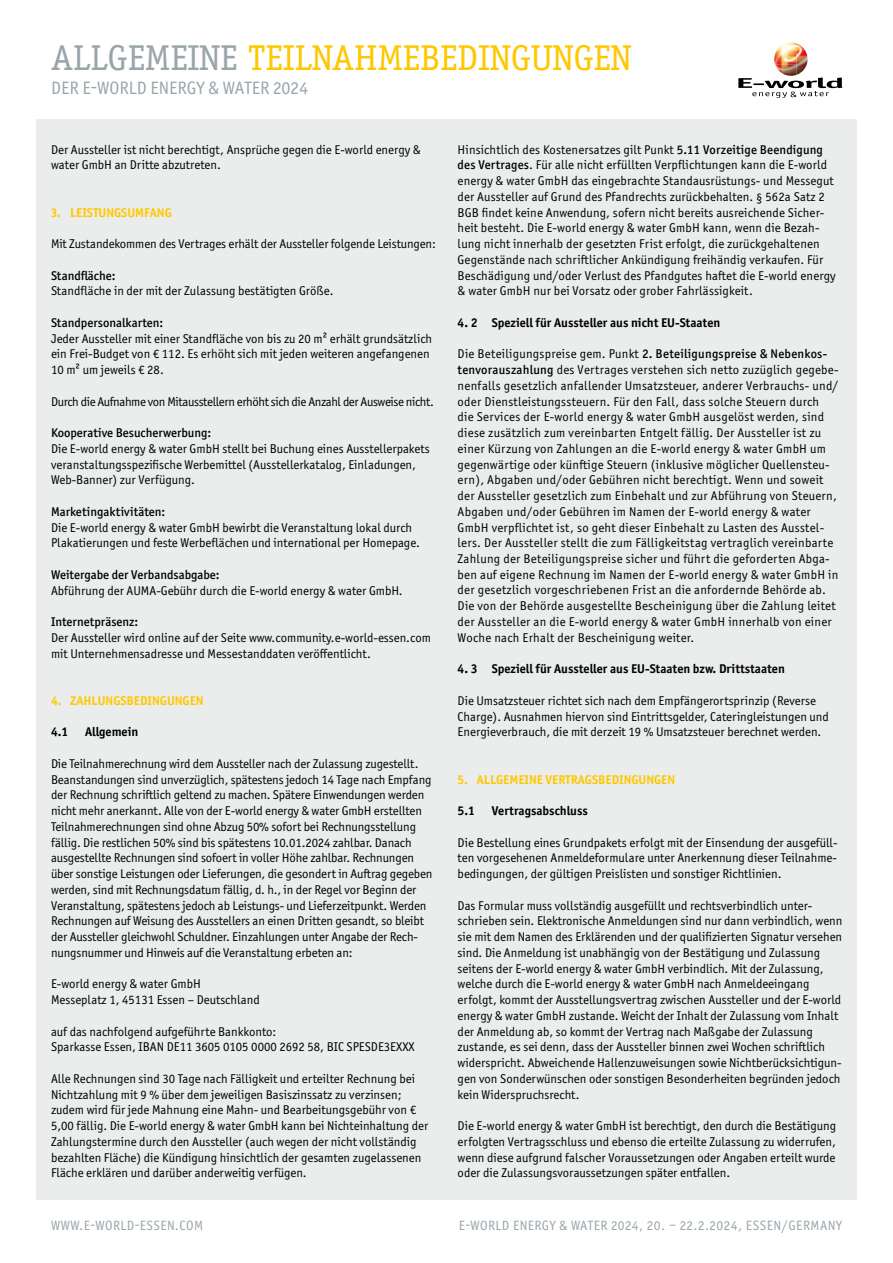
<style>
.page{position:relative;width:893px;height:1263px;background:#fff}
.page>*{position:absolute;margin:0;border:0;box-sizing:border-box;transform-origin:0 0}
.t1{font:36px "Officina Serif Std";color:#fec800}
.t2{font:18px "Officina Sans ITC Pro";color:#9aa5aa}
.t3{font:13.5px "Officina Sans ITC Pro";letter-spacing:.03em;color:#9aa5aa}
.t4{font:12.75px/15.8px "Officina Sans ITC Pro";color:#000}
.t5{font:12.75px/15.8px "Officina Sans ITC Pro";letter-spacing:.02em;color:#000}
.t6{font:700 12.75px "Officina Sans ITC Pro";color:#000}
.t7{font:500 12.75px "Officina Sans ITC Pro";color:#000}
.t8{font:700 12.75px "Officina Sans ITC Pro";color:#fec800}
.t9{font:12.75px "Officina Sans ITC Pro";letter-spacing:-.03em;color:#000}
.s1{color:#9aa5aa}
.s2{font-weight:500}
</style>
<div class="page">
<div style="left:36px;top:119px;width:821px;height:1080px;background:#ebeded"></div>
<img style="left:774px;top:43px;width:22px;height:22px">
<svg style="left:738px;top:65px;width:104px;height:33px"></svg>
<h1 class="t1" style="left:51px;top:37px;width:582px"><span class="s1">ALLGEMEINE</span> TEILNAHMEBEDINGUNGEN</h1>
<h2 class="t2" style="left:51px;top:78px;width:259px">DER E-WORLD ENERGY &amp; WATER 2024</h2>
<p class="t4" style="left:51px;top:141px;width:371px">Der Aussteller ist nicht berechtigt, Ansprüche gegen die E-world energy &amp; water GmbH an Dritte abzutreten.</p>
<p class="t8" style="left:51px;top:204px;width:122px">3. LEISTUNGSUMFANG</p>
<p class="t4" style="left:51px;top:236px;width:386px">Mit Zustandekommen des Vertrages erhält der Aussteller folgende Leistungen:</p>
<p class="t7" style="left:51px;top:268px;width:66px">Standfläche:</p>
<p class="t4" style="left:51px;top:283px;width:284px">Standfläche in der mit der Zulassung bestätigten Größe.</p>
<p class="t7" style="left:51px;top:315px;width:114px">Standpersonalkarten:</p>
<p class="t4" style="left:51px;top:330px;width:383px">Jeder Aussteller mit einer Standfläche von bis zu 20 m² erhält grundsätzlich ein Frei-Budget von € 112. Es erhöht sich mit jeden weiteren angefangenen<br>10 m² um jeweils € 28.</p>
<p class="t9" style="left:51px;top:394px;width:385px">Durch die Aufnahme von Mitausstellern erhöht sich die Anzahl der Ausweise nicht.</p>
<p class="t7" style="left:51px;top:425px;width:162px">Kooperative Besucherwerbung:</p>
<p class="t4" style="left:51px;top:441px;width:380px">Die E-world energy &amp; water GmbH stellt bei Buchung eines Ausstellerpakets veranstaltungsspezifische Werbemittel (Ausstellerkatalog, Einladungen,<br>Web-Banner) zur Verfügung.</p>
<p class="t7" style="left:51px;top:504px;width:116px">Marketingaktivitäten:</p>
<p class="t4" style="left:51px;top:519px;width:370px">Die E-world energy &amp; water GmbH bewirbt die Veranstaltung lokal durch<br>Plakatierungen und feste Werbeflächen und international per Homepage.</p>
<p class="t7" style="left:51px;top:567px;width:170px">Weitergabe der Verbandsabgabe:</p>
<p class="t4" style="left:51px;top:582px;width:353px">Abführung der AUMA-Gebühr durch die E-world energy &amp; water GmbH.</p>
<p class="t7" style="left:51px;top:614px;width:89px">Internetpräsenz:</p>
<p class="t4" style="left:51px;top:630px;width:382px">Der Aussteller wird online auf der Seite www.community.e-world-essen.com mit Unternehmensadresse und Messestanddaten veröffentlicht.</p>
<p class="t8" style="left:51px;top:693px;width:154px">4. ZAHLUNGSBEDINGUNGEN</p>
<p class="t6" style="left:51px;top:724px;width:19px">4.1</p>
<p class="t6" style="left:85px;top:724px;width:55px">Allgemein</p>
<p class="t4" style="left:51px;top:756px;width:383px">Die Teilnahmerechnung wird dem Aussteller nach der Zulassung zugestellt.<br>Beanstandungen sind unverzüglich, spätestens jedoch 14 Tage nach Empfang der Rechnung schriftlich geltend zu machen. Spätere Einwendungen werden nicht mehr anerkannt. Alle von der E-world energy &amp; water GmbH erstellten Teilnahmerechnungen sind ohne Abzug 50% sofort bei Rechnungsstellung fällig. Die restlichen 50% sind bis spätestens 10.01.2024 zahlbar. Danach ausgestellte Rechnungen sind sofoert in voller Höhe zahlbar. Rechnungen über sonstige Leistungen oder Lieferungen, die gesondert in Auftrag gegeben werden, sind mit Rechnungsdatum fällig, d. h., in der Regel vor Beginn der Veranstaltung, spätestens jedoch ab Leistungs- und Lieferzeitpunkt. Werden Rechnungen auf Weisung des Ausstellers an einen Dritten gesandt, so bleibt der Aussteller gleichwohl Schuldner. Einzahlungen unter Angabe der Rech&shy;nungsnummer und Hinweis auf die Veranstaltung erbeten an:</p>
<p class="t4" style="left:51px;top:976px;width:210px">E-world energy &amp; water GmbH<br>Messeplatz 1, 45131 Essen – Deutschland</p>
<p class="t4" style="left:51px;top:1023px;width:365px">auf das nachfolgend aufgeführte Bankkonto:<br>Sparkasse Essen, IBAN DE11 3605 0105 0000 2692 58, BIC SPESDE3EXXX</p>
<p class="t4" style="left:51px;top:1071px;width:379px">Alle Rechnungen sind 30 Tage nach Fälligkeit und erteilter Rechnung bei Nichtzahlung mit 9 % über dem jeweiligen Basiszinssatz zu verzinsen; zudem wird für jede Mahnung eine Mahn- und Bearbeitungsgebühr von € 5,00 fällig. Die E-world energy &amp; water GmbH kann bei Nichteinhaltung der Zahlungstermine durch den Aussteller (auch wegen der nicht vollständig bezahlten Fläche) die Kündigung hinsichtlich der gesamten zugelassenen Fläche erklären und darüber anderweitig verfügen.</p>
<p class="t4" style="left:458px;top:141px;width:380px">Hinsichtlich des Kostenersatzes gilt Punkt <span class="s2">5.11 Vorzeitige Beendigung des Vertrages</span>. Für alle nicht erfüllten Verpflichtungen kann die E-world energy &amp; water GmbH das eingebrachte Standausrüstungs- und Messegut der Aussteller auf Grund des Pfandrechts zurückbehalten. § 562a Satz 2<br>BGB findet keine Anwendung, sofern nicht bereits ausreichende Sicher&shy;heit besteht. Die E-world energy &amp; water GmbH kann, wenn die Bezah&shy;lung nicht innerhalb der gesetzten Frist erfolgt, die zurückgehaltenen Gegenstände nach schriftlicher Ankündigung freihändig verkaufen. Für Beschädigung und/oder Verlust des Pfandgutes haftet die E-world energy &amp; water GmbH nur bei Vorsatz oder grober Fahrlässigkeit.</p>
<p class="t6" style="left:458px;top:314px;width:264px">4. 2 Speziell für Aussteller aus nicht EU-Staaten</p>
<p class="t5" style="left:458px;top:346px;width:382px">Die Beteiligungspreise gem. Punkt <span class="s2">2. Beteiligungspreise &amp; Nebenkos&shy;tenvorauszahlung</span> des Vertrages verstehen sich netto zuzüglich gegebe&shy;nenfalls gesetzlich anfallender Umsatzsteuer, anderer Verbrauchs- und/ oder Dienstleistungssteuern. Für den Fall, dass solche Steuern durch<br>die Services der E-world energy &amp; water GmbH ausgelöst werden, sind diese zusätzlich zum vereinbarten Entgelt fällig. Der Aussteller ist zu einer Kürzung von Zahlungen an die E-world energy &amp; water GmbH um gegenwärtige oder künftige Steuern (inklusive möglicher Quellensteu&shy;ern), Abgaben und/oder Gebühren nicht berechtigt. Wenn und soweit der Aussteller gesetzlich zum Einbehalt und zur Abführung von Steuern, Abgaben und/oder Gebühren im Namen der E-world energy &amp; water GmbH verpflichtet ist, so geht dieser Einbehalt zu Lasten des Ausstel&shy;lers. Der Aussteller stellt die zum Fälligkeitstag vertraglich vereinbarte Zahlung der Beteiligungspreise sicher und führt die geforderten Abga&shy;ben auf eigene Rechnung im Namen der E-world energy &amp; water GmbH in der gesetzlich vorgeschriebenen Frist an die anfordernde Behörde ab.<br>Die von der Behörde ausgestellte Bescheinigung über die Zahlung leitet der Aussteller an die E-world energy &amp; water GmbH innerhalb von einer Woche nach Erhalt der Bescheinigung weiter.</p>
<p class="t6" style="left:458px;top:661px;width:329px">4. 3 Speziell für Aussteller aus EU-Staaten bzw. Drittstaaten</p>
<p class="t4" style="left:458px;top:692px;width:373px">Die Umsatzsteuer richtet sich nach dem Empfängerortsprinzip (Reverse<br>Charge). Ausnahmen hiervon sind Eintrittsgelder, Cateringleistungen und<br>Energieverbrauch, die mit derzeit 19 % Umsatzsteuer berechnet werden.</p>
<p class="t8" style="left:458px;top:771px;width:219px">5. ALLGEMEINE VERTRAGSBEDINGUNGEN</p>
<p class="t6" style="left:458px;top:803px;width:19px">5.1</p>
<p class="t6" style="left:492px;top:803px;width:98px">Vertragsabschluss</p>
<p class="t4" style="left:458px;top:834px;width:381px;text-align:justify">Die Bestellung eines Grundpakets erfolgt mit der Einsendung der ausgefüll&shy;ten vorgesehenen Anmeldeformulare unter Anerkennung dieser Teilnahme&shy;bedingungen, der gültigen Preislisten und sonstiger Richtlinien.</p>
<p class="t4" style="left:458px;top:897px;width:386px">Das Formular muss vollständig ausgefüllt und rechtsverbindlich unter&shy;schrieben sein. Elektronische Anmeldungen sind nur dann verbindlich, wenn sie mit dem Namen des Erklärenden und der qualifizierten Signatur versehen sind. Die Anmeldung ist unabhängig von der Bestätigung und Zulassung seitens der E-world energy &amp; water GmbH verbindlich. Mit der Zulassung, welche durch die E-world energy &amp; water GmbH nach Anmeldeeingang erfolgt, kommt der Ausstellungsvertrag zwischen Aussteller und der E-world energy &amp; water GmbH zustande. Weicht der Inhalt der Zulassung vom Inhalt der Anmeldung ab, so kommt der Vertrag nach Maßgabe der Zulassung zustande, es sei denn, dass der Aussteller binnen zwei Wochen schriftlich widerspricht. Abweichende Hallenzuweisungen sowie Nichtberücksichtigun&shy;gen von Sonderwünschen oder sonstigen Besonderheiten begründen jedoch kein Widerspruchsrecht.</p>
<p class="t4" style="left:458px;top:1118px;width:380px;text-align:justify">Die E-world energy &amp; water GmbH ist berechtigt, den durch die Bestätigung erfolgten Vertragsschluss und ebenso die erteilte Zulassung zu widerrufen, wenn diese aufgrund falscher Voraussetzungen oder Angaben erteilt wurde oder die Zulassungsvoraussetzungen später entfallen.</p>
<p class="t3" style="left:51px;top:1218px;width:153px">WWW.E-WORLD-ESSEN.COM</p>
<p class="t3" style="left:459px;top:1218px;width:385px">E-WORLD ENERGY &amp; WATER 2024, 20. – 22.2.2024, ESSEN/GERMANY</p>
</div>
